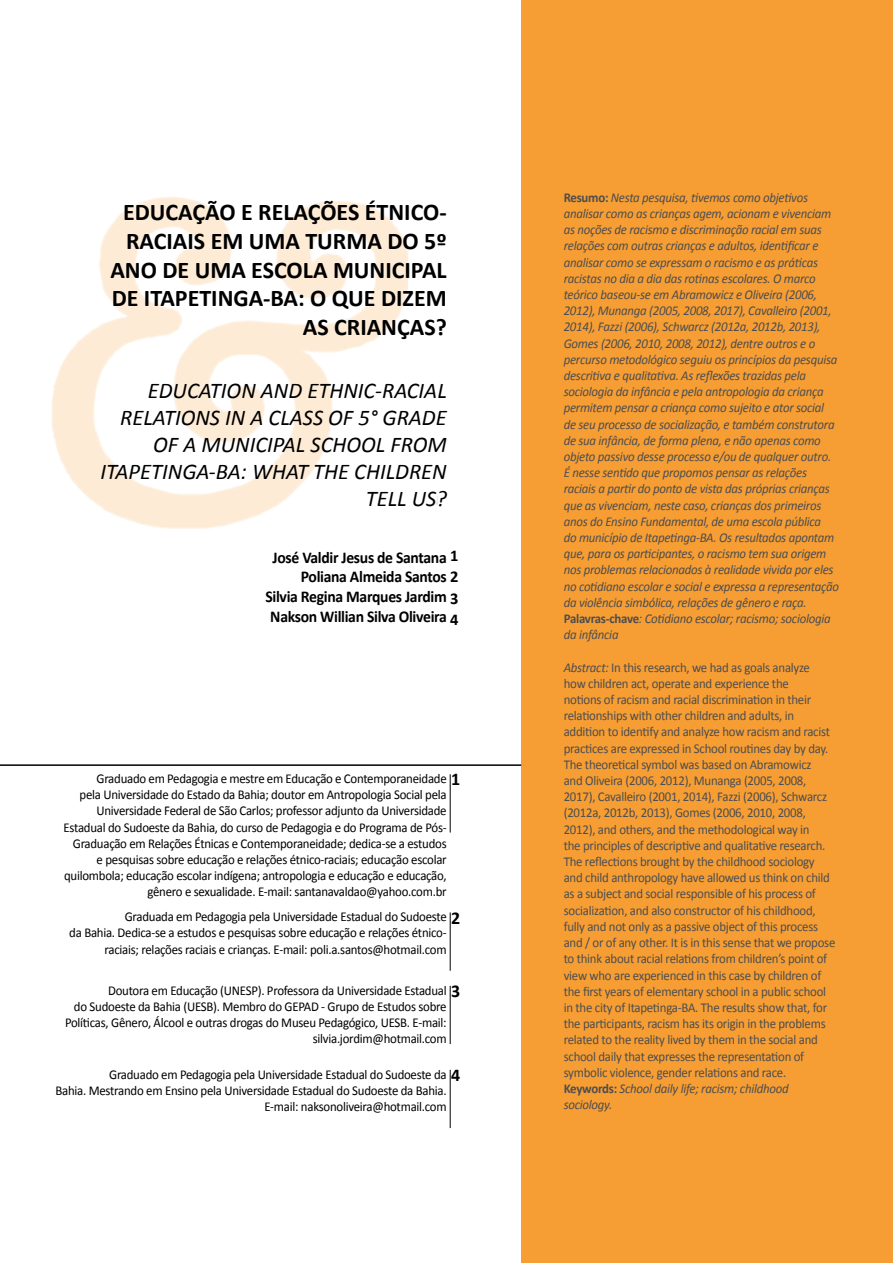
<style>
.page{position:relative;width:893px;height:1263px;background:#fff}
.page>*{position:absolute;margin:0;border:0;box-sizing:border-box;transform-origin:0 0}
.t1{font:700 24px/28.8px "Calibri";color:#000;text-align:right}
.t2{font:italic 22.5px/27px "Calibri";color:#000;text-align:right}
.t3{font:700 18px "Calibri";color:#000}
.t4{font:700 16.5px "Calibri";letter-spacing:-.02em;color:#000;scale:.95 1}
.t5{font:700 16.5px "Calibri";letter-spacing:-.02em;color:#000}
.t6{font:italic 13.5px/16.2px "Calibri";letter-spacing:-.02em;color:#4d4d4f;scale:.95 1}
.t7{font:13.5px/16.2px "Calibri";letter-spacing:-.02em;color:#4d4d4f;scale:.95 1}
.t8{font:13.5px/16.2px "Calibri";letter-spacing:-.02em;color:#000;text-align:right;scale:.95 1}
.s1{font-weight:700;font-style:normal}
.s2{font-style:italic}
.s3{font-weight:700}
</style>
<div class="page">
<div style="left:521px;top:0;width:372px;height:1263px;background:#f69e34"></div>
<img style="left:51px;top:197px;width:386px;height:332px">
<hr style="left:0;top:764px;width:521px;height:2px;background:#000">
<hr style="left:450px;top:774px;width:1px;height:58px;background:#000">
<hr style="left:450px;top:912px;width:1px;height:59px;background:#000">
<hr style="left:450px;top:986px;width:1px;height:58px;background:#000">
<hr style="left:450px;top:1070px;width:1px;height:58px;background:#000">
<h1 class="t1" style="left:110px;top:198px;width:338px">EDUCAÇÃO E RELAÇÕES ÉTNICO-<br>RACIAIS EM UMA TURMA DO 5º<br>ANO DE UMA ESCOLA MUNICIPAL<br>DE ITAPETINGA-BA: O QUE DIZEM<br>AS CRIANÇAS?</h1>
<h2 class="t2" style="left:101px;top:376px;width:348px">EDUCATION AND ETHNIC-RACIAL<br>RELATIONS IN A CLASS OF 5° GRADE<br>OF A MUNICIPAL SCHOOL FROM<br>ITAPETINGA-BA: WHAT THE CHILDREN<br>TELL US?</h2>
<p class="t4" style="left:273px;top:546px;width:197px">José Valdir Jesus de Santana 1</p>
<p class="t4" style="left:301px;top:566px;width:168px">Poliana Almeida Santos 2</p>
<p class="t4" style="left:265px;top:586px;width:205px">Silvia Regina Marques Jardim 3</p>
<p class="t4" style="left:270px;top:606px;width:187px">Nakson Willian Silva Oliveira</p>
<p class="t5" style="left:450px;top:608px;width:10px">4</p>
<p class="t8" style="left:64px;top:770px;width:405px">Graduado em Pedagogia e mestre em Educação e Contemporaneidade<br>pela Universidade do Estado da Bahia; doutor em Antropologia Social pela Universidade Federal de São Carlos; professor adjunto da Universidade Estadual do Sudoeste da Bahia, do curso de Pedagogia e do Programa de Pós-Graduação em Relações Étnicas e Contemporaneidade; dedica-se a estudos e pesquisas sobre educação e relações étnico-raciais; educação escolar quilombola; educação escolar indígena; antropologia e educação e educação, gênero e sexualidade. E-mail: santanavaldao@yahoo.com.br</p>
<p class="t8" style="left:69px;top:909px;width:399px">Graduada em Pedagogia pela Universidade Estadual do Sudoeste<br>da Bahia. Dedica-se a estudos e pesquisas sobre educação e relações étnico&shy;raciais; relações raciais e crianças. E-mail: poli.a.santos@hotmail.com</p>
<p class="t8" style="left:65px;top:982px;width:403px">Doutora em Educação (UNESP). Professora da Universidade Estadual<br>do Sudoeste da Bahia (UESB). Membro do GEPAD - Grupo de Estudos sobre Políticas, Gênero, Álcool e outras drogas do Museu Pedagógico, UESB. E-mail: silvia.jordim@hotmail.com</p>
<p class="t8" style="left:56px;top:1066px;width:413px">Graduado em Pedagogia pela Universidade Estadual do Sudoeste da<br>Bahia. Mestrando em Ensino pela Universidade Estadual do Sudoeste da Bahia.<br>E-mail: naksonoliveira@hotmail.com</p>
<h3 class="t3" style="left:451px;top:768px;width:11px">1</h3>
<h3 class="t3" style="left:451px;top:906px;width:11px">2</h3>
<h3 class="t3" style="left:451px;top:979px;width:11px">3</h3>
<h3 class="t3" style="left:451px;top:1063px;width:11px">4</h3>
<p class="t6" style="left:564px;top:189px;width:291px"><span class="s1">Resumo:</span> Nesta pesquisa, tivemos como objetivos analisar como as crianças agem, acionam e vivenciam as noções de racismo e discriminação racial em suas relações com outras crianças e adultos, identificar e analisar como se expressam o racismo e as práticas racistas no dia a dia das rotinas escolares. O marco teórico baseou-se em Abramowicz e Oliveira (2006, 2012), Munanga (2005, 2008, 2017), Cavalleiro (2001, 2014), Fazzi (2006), Schwarcz (2012a, 2012b, 2013), Gomes (2006, 2010, 2008, 2012), dentre outros e o percurso metodológico seguiu os princípios da pesquisa descritiva e qualitativa. As reflexões trazidas pela sociologia da infância e pela antropologia da criança permitem pensar a criança como sujeito e ator social de seu processo de socialização, e também construtora de sua infância, de forma plena, e não apenas como objeto passivo desse processo e/ou de qualquer outro.<br>É nesse sentido que propomos pensar as relações raciais a partir do ponto de vista das próprias crianças que as vivenciam, neste caso, crianças dos primeiros anos do Ensino Fundamental, de uma escola pública<br>do município de Itapetinga-BA. Os resultados apontam que, para os participantes, o racismo tem sua origem nos problemas relacionados à realidade vivida por eles no cotidiano escolar e social e expressa a representação da violência simbólica, relações de gênero e raça.<br><span class="s1">Palavras-chave</span>: Cotidiano escolar; racismo; sociologia da infância</p>
<p class="t7" style="left:564px;top:659px;width:287px"><span class="s2">Abstract:</span> In this research, we had as goals analyze<br>how children act, operate and experience the<br>notions of racism and racial discrimination in their relationships with other children and adults, in addition to identify and analyze how racism and racist practices are expressed in School routines day by day.<br>The theoretical symbol was based on Abramowicz<br>and Oliveira (2006, 2012), Munanga (2005, 2008, 2017), Cavalleiro (2001, 2014), Fazzi (2006), Schwarcz (2012a, 2012b, 2013), Gomes (2006, 2010, 2008, 2012), and others, and the methodological way in<br>the principles of descriptive and qualitative research.<br>The reflections brought by the childhood sociology and child anthropology have allowed us think on child as a subject and social responsible of his process of socialization, and also constructor of his childhood, fully and not only as a passive object of this process and / or of any other. It is in this sense that we propose to think about racial relations from children’s point of view who are experienced in this case by children of the first years of elementary school in a public school in the city of Itapetinga-BA. The results show that, for the participants, racism has its origin in the problems related to the reality lived by them in the social and school daily that expresses the representation of symbolic violence, gender relations and race.<br><span class="s3">Keywords:</span> <span class="s2">School daily life; racism; childhood sociology.</span></p>
</div>
